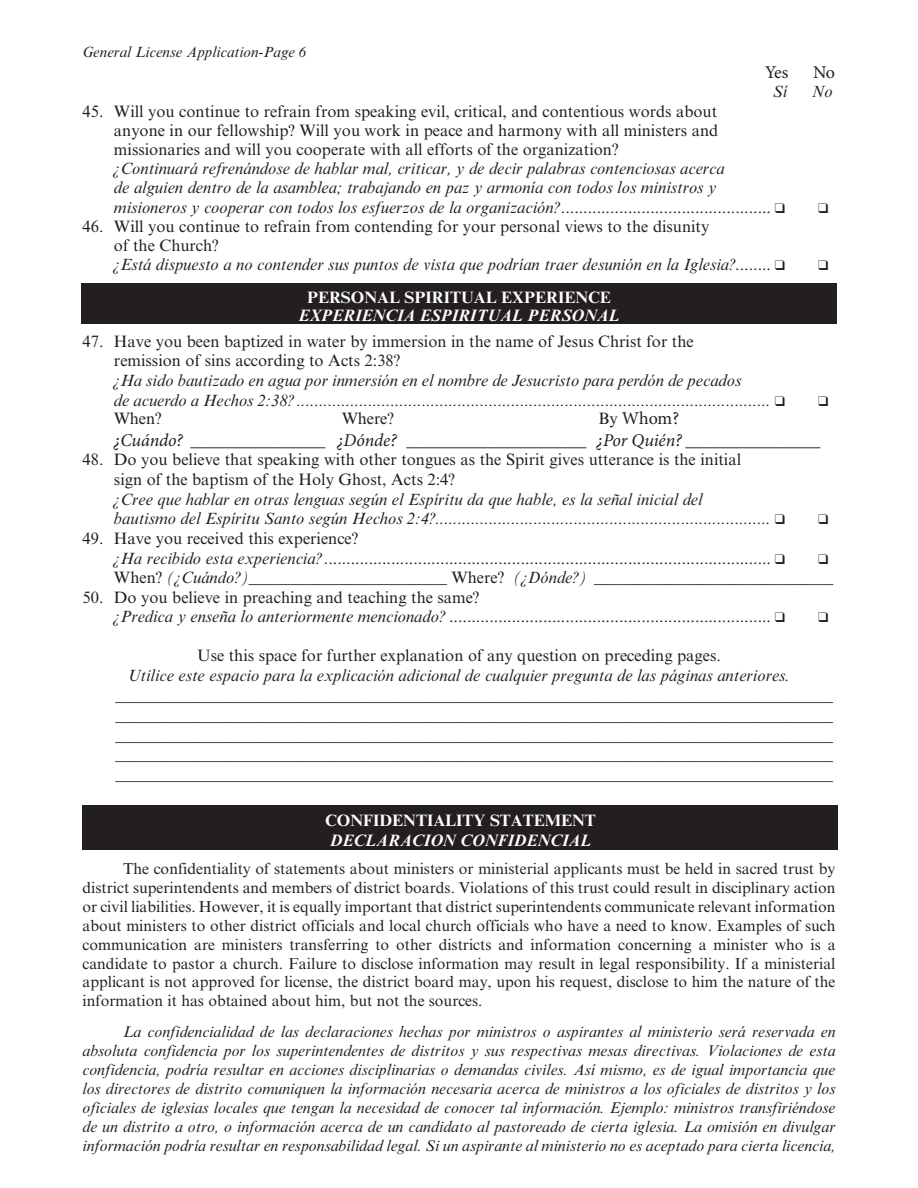
<style>
.page{position:relative;width:918px;height:1188px;background:#fff}
.page>*{position:absolute;margin:0;border:0;box-sizing:border-box;transform-origin:0 0}
.t1{font:italic 18px/21.6px "Minion Pro";letter-spacing:-.005em;color:#231f20}
.t2{font:18px "Minion Pro";color:#231f20}
.t3{font:16.5px/19.2px "Times NRMT";color:#231f20}
.t4{font:italic 16.5px/19.2px "Times NRMT";color:#231f20}
.t5{font:italic 700 16.5px "Times NRMT";color:#fff}
.t6{font:700 16.5px "Times NRMT";color:#fff}
.t7{font:15.75px/18.9px "Times NRMT";color:#231f20;text-align:justify}
.t8{font:italic 15.75px/18.9px "Times NRMT";color:#231f20;text-align:justify}
.t9{font:italic 15px "Times NRMT";color:#231f20}
.s1{font-style:normal}
.s2{font-style:italic}
.s3{font-family:"Times NRMT";font-style:normal;font-size:16.5px}
</style>
<div class="page">
<div style="left:82px;top:805px;width:756px;height:45px;background:#231f20"></div>
<div style="left:81px;top:284px;width:756px;height:40px;background:#231f20"></div>
<p class="t9" style="left:82px;top:43px;width:226px">General License Application-Page 6</p>
<p class="t2" style="left:765px;top:60px;width:25px">Yes</p>
<p class="t2" style="left:813px;top:60px;width:24px">No</p>
<p class="t4" style="left:773px;top:82px;width:16px">Sí</p>
<p class="t4" style="left:812px;top:82px;width:22px">No</p>
<p class="t3" style="left:114px;top:101px;width:606px;text-align:justify;text-indent:-31px">45. Will you continue to refrain from speaking evil, critical, and contentious words about anyone in our fellowship? Will you work in peace and harmony with all ministers and missionaries and will you cooperate with all efforts of the organization?</p>
<p class="t4" style="left:114px;top:159px;width:673px">¿Continuará refrenándose de hablar mal, criticar, y de decir palabras contenciosas acerca<br>de alguien dentro de la asamblea; trabajando en paz y armonía con todos los ministros y misioneros y cooperar con todos los esfuerzos de la organización?<span class="s1">...............................................</span> ❑</p>
<p class="t3" style="left:114px;top:217px;width:673px;text-indent:-31px">46. Will you continue to refrain from contending for your personal views to the disunity<br>of the Church?<br><span class="s2">¿Está dispuesto a no contender sus puntos de vista que podrían traer desunión en la Iglesia?</span>........ ❑</p>
<p class="t6" style="left:307px;top:287px;width:305px">PERSONAL SPIRITUAL EXPERIENCE</p>
<p class="t5" style="left:298px;top:305px;width:323px">EXPERIENCIA ESPIRITUAL PERSONAL</p>
<p class="t3" style="left:114px;top:332px;width:581px;text-indent:-31px">47. Have you been baptized in water by immersion in the name of Jesus Christ for the remission of sins according to Acts 2:38?</p>
<p class="t4" style="left:114px;top:371px;width:673px;line-height:19.8px">¿Ha sido bautizado en agua por inmersión en el nombre de Jesucristo para perdón de pecados<br>de acuerdo a Hechos 2:38?.......................................................................................................... ❑</p>
<p class="t3" style="left:114px;top:409px;width:49px">When?</p>
<p class="t3" style="left:342px;top:409px;width:53px">Where?</p>
<p class="t1" style="left:114px;top:408px;width:708px;text-indent:484px"><span class="s3">By</span> <span class="s1">Whom?<br></span>¿Cuándo? _______________ ¿Dónde? ____________________ ¿Por Quién? _______________</p>
<p class="t3" style="left:114px;top:450px;width:629px;line-height:19.6px;text-indent:-31px">48. Do you believe that speaking with other tongues as the Spirit gives utterance is the initial sign of the baptism of the Holy Ghost, Acts 2:4?</p>
<p class="t4" style="left:114px;top:489px;width:673px;line-height:19.6px">¿Cree que hablar en otras lenguas según el Espíritu da que hable, es la señal inicial del<br>bautismo del Espíritu Santo según Hechos 2:4?........................................................................... ❑</p>
<p class="t3" style="left:114px;top:529px;width:673px;text-indent:-31px">49. Have you received this experience?<br><span class="s2">¿Ha recibido esta experiencia?</span>.................................................................................................... ❑</p>
<p class="t3" style="left:114px;top:568px;width:721px">When? <span class="s2">(¿Cuándo?)</span>________________________ Where? <span class="s2">(¿Dónde?)</span> _____________________________</p>
<p class="t3" style="left:114px;top:587px;width:673px;text-indent:-31px">50. Do you believe in preaching and teaching the same?<br><span class="s2">¿Predica y enseña lo anteriormente mencionado?</span> ........................................................................ ❑</p>
<p class="t3" style="left:197px;top:646px;width:525px">Use this space for further explanation of any question on preceding pages.</p>
<p class="t4" style="left:128px;top:666px;width:664px">Utilice este espacio para la explicación adicional de cualquier pregunta de las páginas anteriores.</p>
<p class="t3" style="left:115px;top:686px;width:719px;line-height:19.8px;text-align:justify">_______________________________________________________________________________________ _______________________________________________________________________________________ _______________________________________________________________________________________ _______________________________________________________________________________________ _______________________________________________________________________________________</p>
<p class="t6" style="left:325px;top:811px;width:272px">CONFIDENTIALITY STATEMENT</p>
<p class="t5" style="left:330px;top:831px;width:263px">DECLARACION CONFIDENCIAL</p>
<p class="t7" style="left:83px;top:859px;width:755px;text-indent:40px">The confidentiality of statements about ministers or ministerial applicants must be held in sacred trust by district superintendents and members of district boards. Violations of this trust could result in disciplinary action or civil liabilities. However, it is equally important that district superintendents communicate relevant information about ministers to other district officials and local church officials who have a need to know. Examples of such communication are ministers transferring to other districts and information concerning a minister who is a candidate to pastor a church. Failure to disclose information may result in legal responsibility. If a ministerial applicant is not approved for license, the district board may, upon his request, disclose to him the nature of the information it has obtained about him, but not the sources.</p>
<p class="t8" style="left:83px;top:1023px;width:755px;text-indent:40px">La confidencialidad de las declaraciones hechas por ministros o aspirantes al ministerio será reservada en absoluta confidencia por los superintendentes de distritos y sus respectivas mesas directivas. Violaciones de esta confidencia, podría resultar en acciones disciplinarias o demandas civiles. Así mismo, es de igual importancia que los directores de distrito comuniquen la información necesaria acerca de ministros a los oficiales de distritos y los oficiales de iglesias locales que tengan la necesidad de conocer tal información. Ejemplo: ministros transfiriéndose de un distrito a otro, o información acerca de un candidato al pastoreado de cierta iglesia. La omisión en divulgar información podría resultar en responsabilidad legal. Si un aspirante al ministerio no es aceptado para cierta licencia,</p>
</div>
